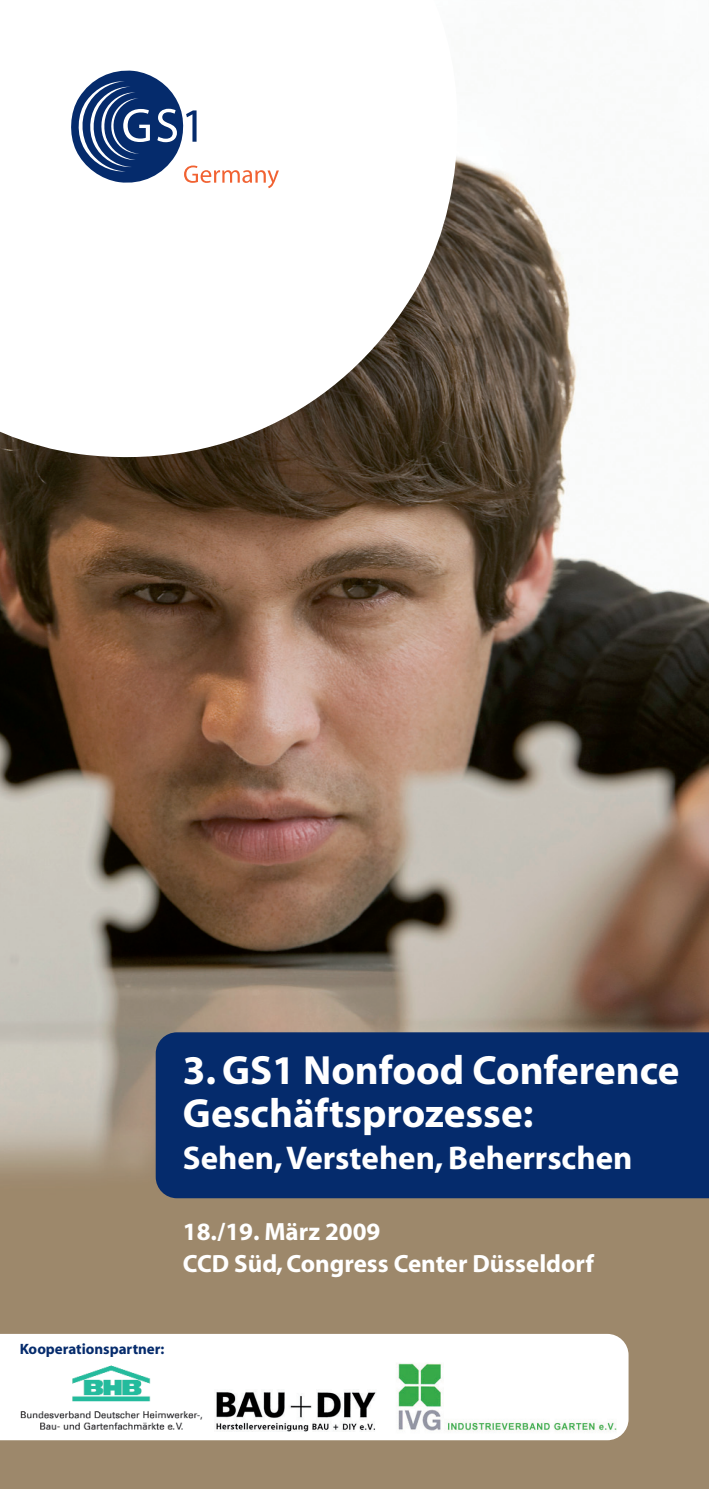
<style>
.page{position:relative;width:709px;height:1489px;background:#fff}
.page>*{position:absolute;margin:0;border:0;box-sizing:border-box;transform-origin:0 0}
.t1{font:700 41px/42.5px "Myriad";color:#fff}
.t2{font:700 33px "Myriad";color:#fff}
.t3{font:700 25px/32.5px "Myriad";color:#fff}
.t4{font:700 15px "Myriad";color:#052b6c}
</style>
<div class="page">
<img style="left:0;top:158px;width:709px;height:1330px">
<svg style="left:0;top:156px;width:462px;height:301px"></svg>
<svg style="left:69px;top:70px;width:210px;height:118px"></svg>
<div style="left:156px;top:1032px;width:553px;height:166px;background:#052b6c"></div>
<svg style="left:0;top:1333px;width:628px;height:106px"></svg>
<div style="left:17px;top:1360px;width:193px;height:75px;background:#fff"></div>
<img style="left:20px;top:1365px;width:183px;height:65px">
<div style="left:211px;top:1373px;width:173px;height:60px;background:#fff"></div>
<img style="left:216px;top:1391px;width:160px;height:40px">
<div style="left:387px;top:1361px;width:232px;height:73px;background:#fff"></div>
<img style="left:397px;top:1363px;width:220px;height:69px">
<h1 class="t1" style="left:183px;top:1052px;width:498px">3. GS1 Nonfood Conference<br>Geschäftsprozesse:</h1>
<h2 class="t2" style="left:183px;top:1145px;width:451px">Sehen, Verstehen, Beherrschen</h2>
<p class="t3" style="left:183px;top:1217px;width:413px">18./19. März 2009<br>CCD Süd, Congress Center Düsseldorf</p>
<p class="t4" style="left:20px;top:1343px;width:146px">Kooperationspartner:</p>
</div>
